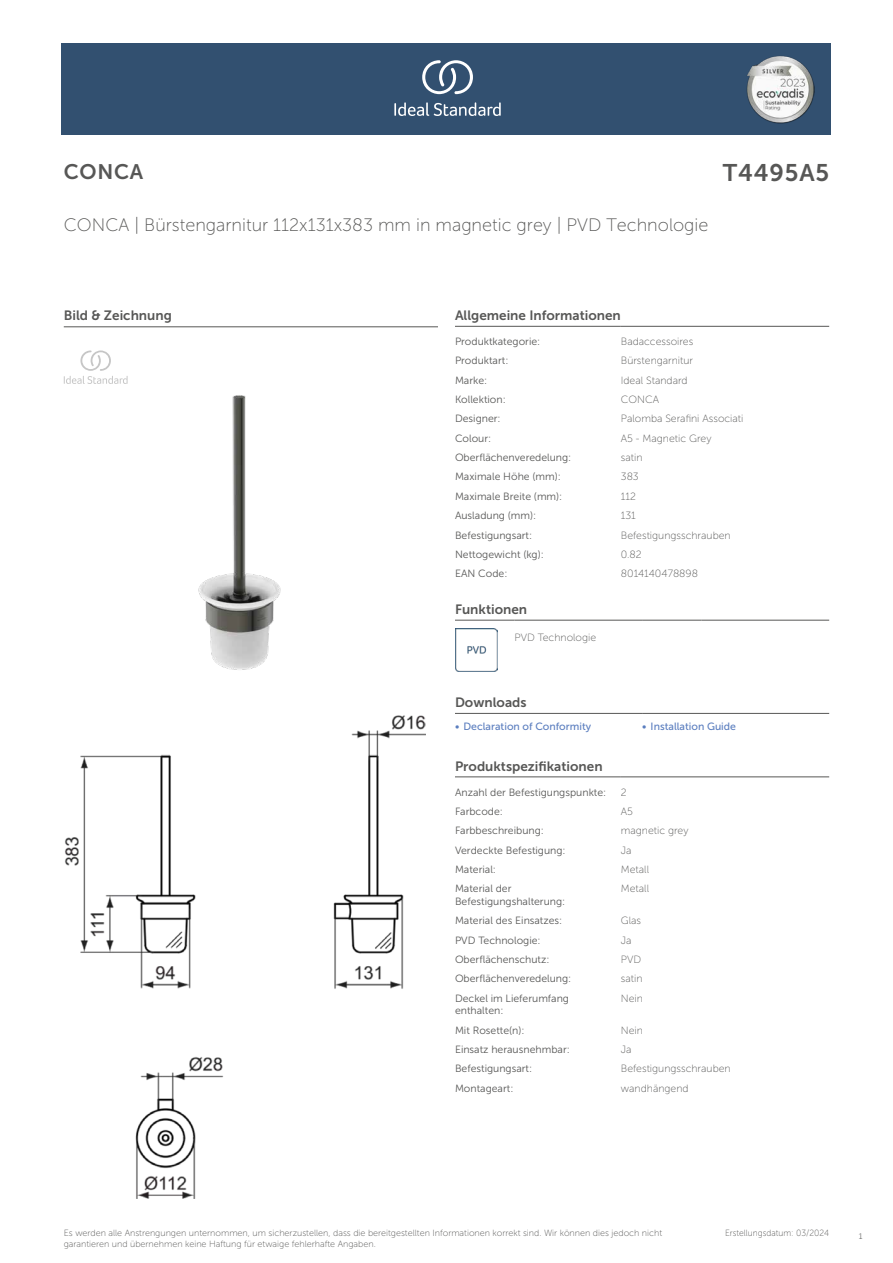
<style>
.page{position:relative;width:893px;height:1263px;background:#fff}
.page>*{position:absolute;margin:0;border:0;box-sizing:border-box;transform-origin:0 0}
.t1{font:24px "Museo Sans 700";letter-spacing:.035em;color:#575756}
.t2{font:21px "Museo Sans 700";letter-spacing:.035em;color:#575756}
.t3{font:18px "Museo Sans 100";color:#575756}
.t4{font:13.5px "Museo Sans 700";color:#575756}
.t5{font:10.5px/12.6px "Museo Sans 300";color:#575756}
.t6{font:10.5px "Museo Sans 100";color:#575756}
.t7{font:10.5px "Museo Sans 500";color:#5b7ebf}
.t8{font:9px/10.8px "Museo Sans 100";color:#575756}
.t9{font:9px "Museo Sans 100";color:#575756;scale:.95 1}
.t10{font:300 9px "Calibri";color:#575756;scale:.95 1}
</style>
<div class="page">
<div style="left:62px;top:43px;width:769px;height:91px;background:#325070"></div>
<hr style="left:455px;top:326px;width:166px;height:1px;background:#575756">
<hr style="left:621px;top:326px;width:208px;height:1px;background:#575756">
<hr style="left:455px;top:620px;width:59px;height:1px;background:#575756">
<hr style="left:514px;top:620px;width:128px;height:1px;background:#575756">
<hr style="left:642px;top:620px;width:60px;height:1px;background:#575756">
<hr style="left:702px;top:620px;width:127px;height:1px;background:#575756">
<img style="left:455px;top:629px;width:42px;height:42px">
<hr style="left:455px;top:713px;width:187px;height:1px;background:#575756">
<hr style="left:642px;top:713px;width:187px;height:1px;background:#575756">
<hr style="left:455px;top:777px;width:166px;height:1px;background:#575756">
<hr style="left:621px;top:777px;width:208px;height:1px;background:#575756">
<img style="left:65px;top:715px;width:360px;height:483px">
<hr style="left:64px;top:327px;width:374px;height:1px;background:#575756">
<svg style="left:64px;top:350px;width:64px;height:34px"></svg>
<img style="left:198px;top:395px;width:83px;height:275px">
<svg style="left:394px;top:102px;width:107px;height:14px"></svg>
<svg style="left:422px;top:60px;width:51px;height:34px"></svg>
<img style="left:746px;top:56px;width:68px;height:67px">
<h2 class="t2" style="left:64px;top:160px;width:81px">CONCA</h2>
<h1 class="t1" style="left:723px;top:160px;width:108px">T4495A5</h1>
<h3 class="t3" style="left:64px;top:215px;width:646px">CONCA | Bürstengarnitur 112x131x383 mm in magnetic grey | PVD Technologie</h3>
<p class="t4" style="left:64px;top:308px;width:110px">Bild &amp; Zeichnung</p>
<p class="t4" style="left:455px;top:308px;width:167px">Allgemeine Informationen</p>
<p class="t5" style="left:455px;top:335px;width:87px">Produktkategorie:</p>
<p class="t6" style="left:621px;top:336px;width:74px">Badaccessoires</p>
<p class="t5" style="left:455px;top:354px;width:55px">Produktart:</p>
<p class="t6" style="left:621px;top:355px;width:74px">Bürstengarnitur</p>
<p class="t5" style="left:455px;top:374px;width:34px">Marke:</p>
<p class="t6" style="left:621px;top:374px;width:68px">Ideal Standard</p>
<p class="t5" style="left:455px;top:393px;width:52px">Kollektion:</p>
<p class="t6" style="left:621px;top:394px;width:40px">CONCA</p>
<p class="t5" style="left:455px;top:413px;width:47px">Designer:</p>
<p class="t6" style="left:621px;top:413px;width:124px">Palomba Serafini Associati</p>
<p class="t5" style="left:455px;top:432px;width:38px">Colour:</p>
<p class="t6" style="left:621px;top:433px;width:92px">A5 - Magnetic Grey</p>
<p class="t5" style="left:455px;top:451px;width:118px">Oberflächenveredelung:</p>
<p class="t6" style="left:621px;top:452px;width:23px">satin</p>
<p class="t5" style="left:455px;top:471px;width:107px">Maximale Höhe (mm):</p>
<p class="t6" style="left:621px;top:471px;width:19px">383</p>
<p class="t5" style="left:455px;top:490px;width:109px">Maximale Breite (mm):</p>
<p class="t6" style="left:621px;top:491px;width:17px">112</p>
<p class="t5" style="left:455px;top:509px;width:83px">Ausladung (mm):</p>
<p class="t6" style="left:621px;top:510px;width:17px">131</p>
<p class="t5" style="left:455px;top:529px;width:79px">Befestigungsart:</p>
<p class="t6" style="left:621px;top:529px;width:111px">Befestigungsschrauben</p>
<p class="t5" style="left:455px;top:548px;width:90px">Nettogewicht (kg):</p>
<p class="t6" style="left:621px;top:549px;width:22px">0.82</p>
<p class="t5" style="left:455px;top:567px;width:54px">EAN Code:</p>
<p class="t6" style="left:621px;top:568px;width:79px">8014140478898</p>
<p class="t4" style="left:455px;top:602px;width:74px">Funktionen</p>
<p class="t6" style="left:514px;top:632px;width:83px">PVD Technologie</p>
<p class="t4" style="left:455px;top:695px;width:73px">Downloads</p>
<p class="t7" style="left:455px;top:721px;width:138px">• Declaration of Conformity</p>
<p class="t7" style="left:642px;top:721px;width:95px">• Installation Guide</p>
<p class="t4" style="left:455px;top:758px;width:149px">Produktspezifikationen</p>
<p class="t5" style="left:455px;top:786px;width:153px">Anzahl der Befestigungspunkte:</p>
<p class="t6" style="left:621px;top:786px;width:7px">2</p>
<p class="t5" style="left:455px;top:805px;width:49px">Farbcode:</p>
<p class="t6" style="left:621px;top:806px;width:14px">A5</p>
<p class="t5" style="left:455px;top:824px;width:90px">Farbbeschreibung:</p>
<p class="t6" style="left:621px;top:825px;width:69px">magnetic grey</p>
<p class="t5" style="left:455px;top:844px;width:112px">Verdeckte Befestigung:</p>
<p class="t6" style="left:621px;top:844px;width:12px">Ja</p>
<p class="t5" style="left:455px;top:863px;width:43px">Material:</p>
<p class="t6" style="left:621px;top:864px;width:30px">Metall</p>
<p class="t5" style="left:455px;top:882px;width:112px">Material der<br>Befestigungshalterung:</p>
<p class="t6" style="left:621px;top:883px;width:30px">Metall</p>
<p class="t5" style="left:455px;top:914px;width:109px">Material des Einsatzes:</p>
<p class="t6" style="left:621px;top:915px;width:22px">Glas</p>
<p class="t5" style="left:455px;top:934px;width:87px">PVD Technologie:</p>
<p class="t6" style="left:621px;top:934px;width:12px">Ja</p>
<p class="t5" style="left:455px;top:953px;width:96px">Oberflächenschutz:</p>
<p class="t6" style="left:621px;top:954px;width:22px">PVD</p>
<p class="t5" style="left:455px;top:972px;width:118px">Oberflächenveredelung:</p>
<p class="t6" style="left:621px;top:973px;width:23px">satin</p>
<p class="t5" style="left:455px;top:992px;width:116px">Deckel im Lieferumfang enthalten:</p>
<p class="t6" style="left:621px;top:992px;width:24px">Nein</p>
<p class="t5" style="left:455px;top:1024px;width:71px">Mit Rosette(n):</p>
<p class="t6" style="left:621px;top:1024px;width:24px">Nein</p>
<p class="t5" style="left:455px;top:1043px;width:116px">Einsatz herausnehmbar:</p>
<p class="t6" style="left:621px;top:1044px;width:12px">Ja</p>
<p class="t5" style="left:455px;top:1062px;width:79px">Befestigungsart:</p>
<p class="t6" style="left:621px;top:1063px;width:111px">Befestigungsschrauben</p>
<p class="t5" style="left:455px;top:1082px;width:60px">Montageart:</p>
<p class="t6" style="left:621px;top:1082px;width:69px">wandhängend</p>
<p class="t8" style="left:64px;top:1227px;width:600px">Es werden alle Anstrengungen unternommen, um sicherzustellen, dass die bereitgestellten Informationen korrekt sind. Wir können dies jedoch nicht garantieren und übernehmen keine Haftung für etwaige fehlerhafte Angaben.</p>
<p class="t9" style="left:725px;top:1228px;width:111px">Erstellungsdatum: 03/2024</p>
<p class="t10" style="left:858px;top:1230px;width:6px">1</p>
</div>
